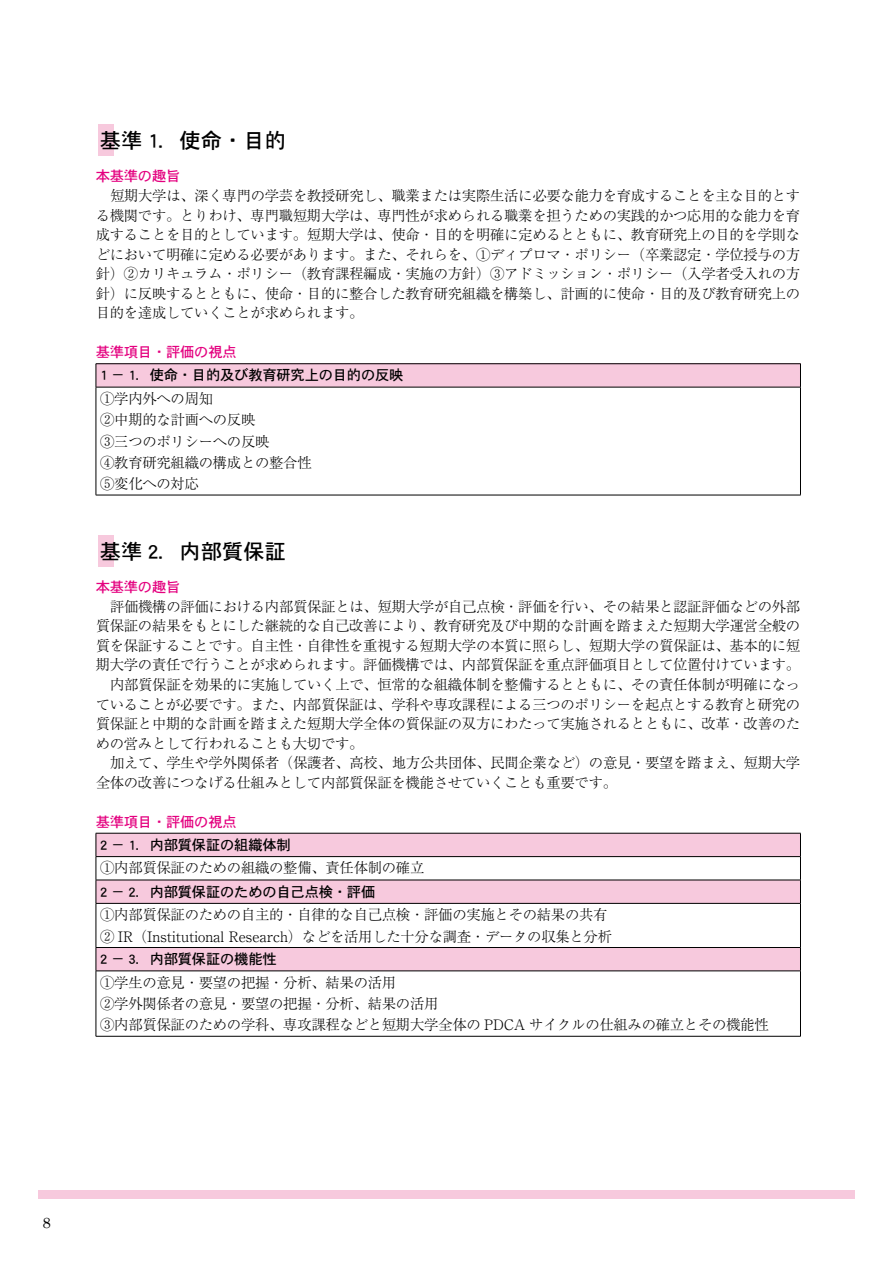
<style>
.page{position:relative;width:893px;height:1263px;background:#fff}
.page>*{position:absolute;margin:0;border:0;box-sizing:border-box;transform-origin:0 0}
.t1{font:21.3px "DFHS Gothic Pro 5 W5";color:#000}
.t2{font:14.85px "Century";color:#000}
.t3{font:300 14.4px/21.3px "Ryumin Pr 6";letter-spacing:-.02em;color:#000}
.t4{font:14.4px "DFHS Gothic Pro 5 W5";letter-spacing:-.02em;color:#000}
.t5{font:14.4px "DFHS Gothic Pro 5 W5";letter-spacing:-.02em;color:#e4007f}
</style>
<div class="page">
<div style="left:38px;top:1191px;width:817px;height:8px;background:#f7c9dd"></div>
<div style="left:98px;top:124px;width:16px;height:32px;background:#f7c9dd"></div>
<div style="left:96px;top:364px;width:704px;height:23px;background:#f7c9dd"></div>
<hr style="left:96px;top:363px;width:705px;height:1px;background:#000">
<svg style="left:96px;top:364px;width:1px;height:23px"></svg>
<svg style="left:800px;top:364px;width:1px;height:23px"></svg>
<hr style="left:96px;top:387px;width:705px;height:1px;background:#000">
<hr style="left:96px;top:387px;width:1px;height:108px;background:#000">
<hr style="left:800px;top:387px;width:1px;height:108px;background:#000">
<hr style="left:96px;top:495px;width:705px;height:1px;background:#000">
<div style="left:98px;top:535px;width:16px;height:31px;background:#f7c9dd"></div>
<svg style="left:97px;top:834px;width:703px;height:137px;fill:#f7c9dd"></svg>
<hr style="left:96px;top:833px;width:705px;height:1px;background:#000">
<hr style="left:96px;top:856px;width:705px;height:1px;background:#000">
<hr style="left:96px;top:880px;width:705px;height:1px;background:#000">
<svg style="left:96px;top:833px;width:1px;height:70px"></svg>
<svg style="left:800px;top:833px;width:1px;height:70px"></svg>
<hr style="left:96px;top:903px;width:705px;height:1px;background:#000">
<hr style="left:96px;top:904px;width:1px;height:43px;background:#000">
<hr style="left:800px;top:904px;width:1px;height:43px;background:#000">
<hr style="left:96px;top:947px;width:705px;height:1px;background:#000">
<svg style="left:96px;top:948px;width:1px;height:23px"></svg>
<svg style="left:800px;top:948px;width:1px;height:23px"></svg>
<hr style="left:96px;top:971px;width:705px;height:1px;background:#000">
<hr style="left:96px;top:971px;width:1px;height:65px;background:#000">
<hr style="left:800px;top:971px;width:1px;height:65px;background:#000">
<hr style="left:96px;top:1036px;width:705px;height:1px;background:#000">
<h1 class="t1" style="left:100px;top:129px;width:188px">基準 1．使命・目的</h1>
<p class="t5" style="left:96px;top:168px;width:86px">本基準の趣旨</p>
<p class="t3" style="left:96px;top:185px;width:706px;line-height:19.5px;text-align:justify;text-indent:14px">短期大学は、深く専門の学芸を教授研究し、職業または実際生活に必要な能力を育成することを主な目的とする機関です。とりわけ、専門職短期大学は、専門性が求められる職業を担うための実践的かつ応用的な能力を育成することを目的としています。短期大学は、使命・目的を明確に定めるとともに、教育研究上の目的を学則などにおいて明確に定める必要があります。また、それらを、①ディプロマ・ポリシー（卒業認定・学位授与の方針）②カリキュラム・ポリシー（教育課程編成・実施の方針）③アドミッション・ポリシー（入学者受入れの方針）に反映するとともに、使命・目的に整合した教育研究組織を構築し、計画的に使命・目的及び教育研究上の目的を達成していくことが求められます。</p>
<p class="t5" style="left:96px;top:344px;width:143px">基準項目・評価の視点</p>
<p class="t4" style="left:100px;top:367px;width:305px">1 － 1．使命・目的及び教育研究上の目的の反映</p>
<p class="t3" style="left:100px;top:387px;width:213px">①学内外への周知<br>②中期的な計画への反映<br>③三つのポリシーへの反映<br>④教育研究組織の構成との整合性<br>⑤変化への対応</p>
<h1 class="t1" style="left:100px;top:539px;width:188px">基準 2．内部質保証</h1>
<p class="t5" style="left:96px;top:579px;width:86px">本基準の趣旨</p>
<p class="t3" style="left:110px;top:595px;width:692px">評価機構の評価における内部質保証とは、短期大学が自己点検・評価を行い、その結果と認証評価などの外部</p>
<p class="t3" style="left:96px;top:614px;width:706px">質保証の結果をもとにした継続的な自己改善により、教育研究及び中期的な計画を踏まえた短期大学運営全般の</p>
<p class="t3" style="left:96px;top:634px;width:706px">質を保証することです。自主性・自律性を重視する短期大学の本質に照らし、短期大学の質保証は、基本的に短</p>
<p class="t3" style="left:96px;top:654px;width:706px">期大学の責任で行うことが求められます。評価機構では、内部質保証を重点評価項目として位置付けています。</p>
<p class="t3" style="left:110px;top:673px;width:692px">内部質保証を効果的に実施していく上で、恒常的な組織体制を整備するとともに、その責任体制が明確になっ</p>
<p class="t3" style="left:96px;top:693px;width:706px">ていることが必要です。また、内部質保証は、学科や専攻課程による三つのポリシーを起点とする教育と研究の</p>
<p class="t3" style="left:96px;top:712px;width:706px">質保証と中期的な計画を踏まえた短期大学全体の質保証の双方にわたって実施されるとともに、改革・改善のた</p>
<p class="t3" style="left:96px;top:732px;width:269px">めの営みとして行われることも大切です。</p>
<p class="t3" style="left:110px;top:751px;width:692px">加えて、学生や学外関係者（保護者、高校、地方公共団体、民間企業など）の意見・要望を踏まえ、短期大学</p>
<p class="t3" style="left:96px;top:771px;width:523px">全体の改善につなげる仕組みとして内部質保証を機能させていくことも重要です。</p>
<p class="t5" style="left:96px;top:814px;width:143px">基準項目・評価の視点</p>
<p class="t4" style="left:100px;top:837px;width:192px">2 － 1．内部質保証の組織体制</p>
<p class="t3" style="left:100px;top:856px;width:326px">①内部質保証のための組織の整備、責任体制の確立</p>
<p class="t4" style="left:100px;top:884px;width:277px">2 － 2．内部質保証のための自己点検・評価</p>
<p class="t3" style="left:100px;top:903px;width:513px">①内部質保証のための自主的・自律的な自己点検・評価の実施とその結果の共有<br>② IR（Institutional Research）などを活用した十分な調査・データの収集と分析</p>
<p class="t4" style="left:100px;top:951px;width:178px">2 － 3．内部質保証の機能性</p>
<p class="t3" style="left:100px;top:971px;width:670px">①学生の意見・要望の把握・分析、結果の活用<br>②学外関係者の意見・要望の把握・分析、結果の活用<br>③内部質保証のための学科、専攻課程などと短期大学全体の PDCA サイクルの仕組みの確立とその機能性</p>
<p class="t2" style="left:43px;top:1210px;width:10px">8</p>
</div>
